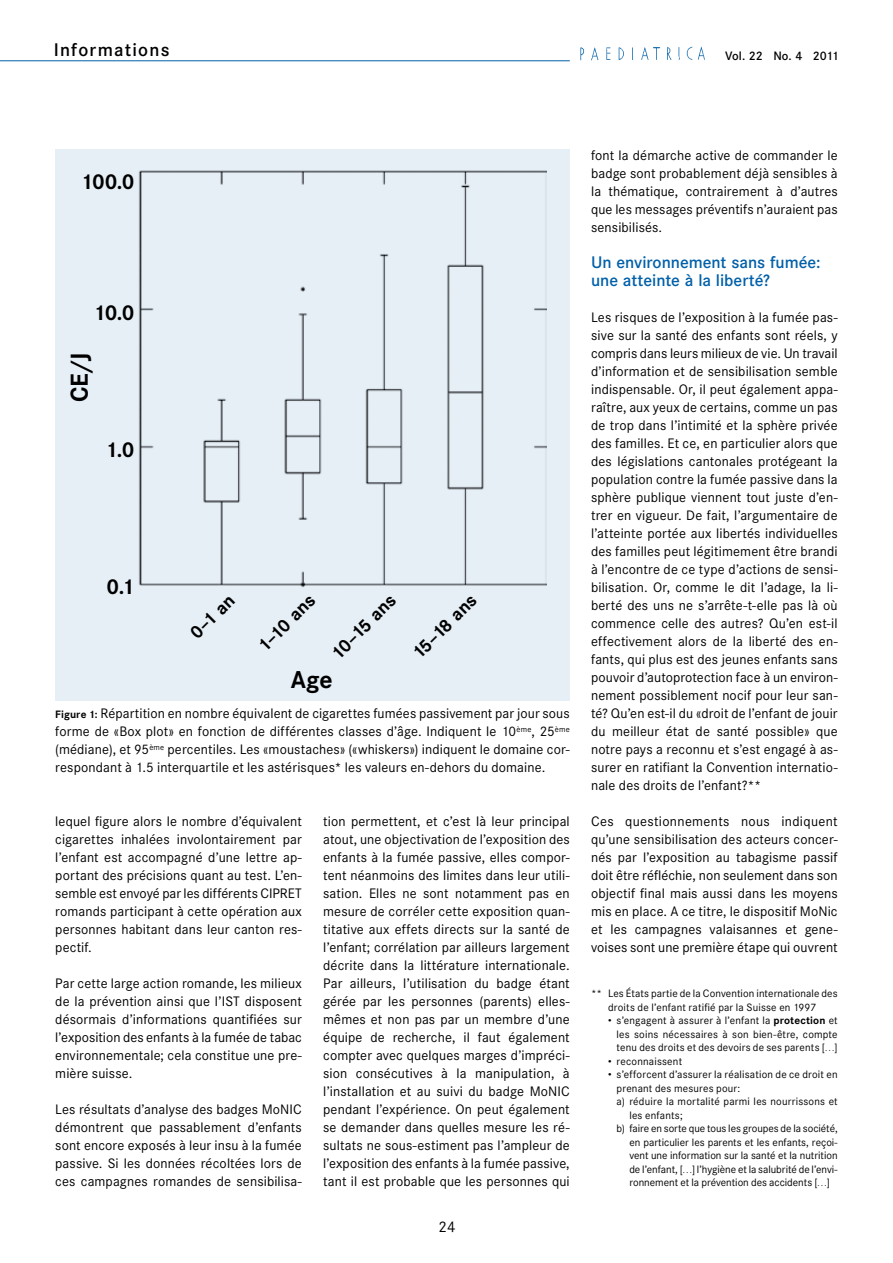
<style>
.page{position:relative;width:893px;height:1263px;background:#fff}
.page>*{position:absolute;margin:0;border:0;box-sizing:border-box;transform-origin:0 0}
.t1{font:700 24px "Corporate SBQ";color:#000}
.t2{font:700 21px "Corporate SBQ";color:#000}
.t3{font:700 18px "Corporate SBQ";color:#000}
.t4{font:500 18px "Corporate SBQ";letter-spacing:.07em;color:#000}
.t5{font:500 16.5px/18px "Corporate SBQ";letter-spacing:-.005em;color:#0060a9}
.t6{font:15px "Corporate SBQ";color:#000}
.t7{font:13.5px/18px "Corporate SBQ";letter-spacing:.01em;color:#000;text-align:justify}
.t8{font:500 12px "Corporate SBQ";letter-spacing:-.015em;color:#000}
.t9{font:10.5px/13.5px "Corporate SBQ";letter-spacing:.01em;color:#000;text-align:center}
.s1{font-weight:700;font-size:10.5px}
.s2{font-weight:700}
</style>
<div class="page">
<hr style="left:0;top:60px;width:570px;height:1px;background:#0060a9">
<img style="left:580px;top:47px;width:125px;height:14px">
<div style="left:55px;top:149px;width:515px;height:551px;background:#e6eff6"></div>
<img style="left:139px;top:170px;width:408px;height:417px">
<h3 class="t4" style="left:54px;top:38px;width:117px">Informations</h3>
<p class="t8" style="left:725px;top:49px;width:115px">Vol. 22 No. 4 2011</p>
<h2 class="t2" style="left:81px;top:168px;width:55px">100.0</h2>
<h2 class="t2" style="left:93px;top:300px;width:43px">10.0</h2>
<h1 class="t1" style="left:65px;top:402px;width:51px;rotate:-90deg">CE/J</h1>
<h2 class="t2" style="left:105px;top:437px;width:31px">1.0</h2>
<h2 class="t2" style="left:107px;top:574px;width:29px">0.1</h2>
<h3 class="t3" style="left:185px;top:628px;width:56px;rotate:-45deg">0–1 an</h3>
<h3 class="t3" style="left:253px;top:641px;width:74px;rotate:-45deg">1–10 ans</h3>
<h3 class="t3" style="left:326px;top:648px;width:85px;rotate:-45deg">10–15 ans</h3>
<h3 class="t3" style="left:407px;top:648px;width:85px;rotate:-45deg">15–18 ans</h3>
<h1 class="t1" style="left:291px;top:665px;width:43px">Age</h1>
<p class="t7" style="left:55px;top:705px;width:516px"><span class="s1">Figure 1:</span> Répartition en nombre équivalent de cigarettes fumées passivement par jour sous forme de «Box plot» en fonction de différentes classes d’âge. Indiquent le 10<sup>ème</sup>, 25<sup>ème </sup>(médiane), et 95<sup>ème</sup> percentiles. Les «moustaches» («whiskers») indiquent le domaine cor&shy;respondant à 1.5 interquartile et les astérisques* les valeurs en-dehors du domaine.</p>
<p class="t7" style="left:55px;top:813px;width:248px">lequel figure alors le nombre d’équivalent cigarettes inhalées involontairement par l’enfant est accompagné d’une lettre ap&shy;portant des précisions quant au test. L’en&shy;semble est envoyé par les différents CIPRET romands participant à cette opération aux personnes habitant dans leur canton res&shy;pectif.</p>
<p class="t7" style="left:55px;top:975px;width:248px">Par cette large action romande, les milieux de la prévention ainsi que l’IST disposent désormais d’informations quantifiées sur l’exposition des enfants à la fumée de tabac environnementale; cela constitue une pre&shy;mière suisse.</p>
<p class="t7" style="left:55px;top:1101px;width:248px">Les résultats d’analyse des badges MoNIC démontrent que passablement d’enfants sont encore exposés à leur insu à la fumée passive. Si les données récoltées lors de ces campagnes romandes de sensibilisa-</p>
<p class="t7" style="left:323px;top:813px;width:248px">tion permettent, et c’est là leur principal atout, une objectivation de l’exposition des enfants à la fumée passive, elles compor&shy;tent néanmoins des limites dans leur utili&shy;sation. Elles ne sont notamment pas en mesure de corréler cette exposition quan&shy;titative aux effets directs sur la santé de l’enfant; corrélation par ailleurs largement décrite dans la littérature internationale.<br>Par ailleurs, l’utilisation du badge étant gérée par les personnes (parents) elles&shy;mêmes et non pas par un membre d’une équipe de recherche, il faut également compter avec quelques marges d’impréci&shy;sion consécutives à la manipulation, à l’installation et au suivi du badge MoNIC pendant l’expérience. On peut également se demander dans quelles mesure les ré&shy;sultats ne sous-estiment pas l’ampleur de l’exposition des enfants à la fumée passive, tant il est probable que les personnes qui</p>
<p class="t6" style="left:438px;top:1218px;width:19px">24</p>
<p class="t7" style="left:591px;top:147px;width:248px">font la démarche active de commander le badge sont probablement déjà sensibles à la thématique, contrairement à d’autres que les messages préventifs n’auraient pas sensibilisés.</p>
<p class="t5" style="left:591px;top:254px;width:231px">Un environnement sans fumée: une atteinte à la liberté?</p>
<p class="t7" style="left:591px;top:309px;width:248px">Les risques de l’exposition à la fumée pas&shy;sive sur la santé des enfants sont réels, y compris dans leurs milieux de vie. Un travail d’information et de sensibilisation semble indispensable. Or, il peut également appa&shy;raître, aux yeux de certains, comme un pas de trop dans l’intimité et la sphère privée des familles. Et ce, en particulier alors que des législations cantonales protégeant la population contre la fumée passive dans la sphère publique viennent tout juste d’en&shy;trer en vigueur. De fait, l’argumentaire de l’atteinte portée aux libertés individuelles des familles peut légitimement être brandi à l’encontre de ce type d’actions de sensi&shy;bilisation. Or, comme le dit l’adage, la li&shy;berté des uns ne s’arrête-t-elle pas là où commence celle des autres? Qu’en est-il effectivement alors de la liberté des en&shy;fants, qui plus est des jeunes enfants sans pouvoir d’autoprotection face à un environ&shy;nement possiblement nocif pour leur san&shy;té? Qu’en est-il du «droit de l’enfant de jouir du meilleur état de santé possible» que notre pays a reconnu et s’est engagé à as&shy;surer en ratifiant la Convention internatio&shy;nale des droits de l’enfant?**</p>
<p class="t7" style="left:591px;top:813px;width:248px">Ces questionnements nous indiquent qu’une sensibilisation des acteurs concer&shy;nés par l’exposition au tabagisme passif doit être réfléchie, non seulement dans son objectif final mais aussi dans les moyens mis en place. A ce titre, le dispositif MoNic et les campagnes valaisannes et gene&shy;voises sont une première étape qui ouvrent</p>
<p class="t9" style="left:591px;top:987px;width:248px">** Les États partie de la Convention internationale des droits de l’enfant ratifié par la Suisse en 1997</p>
<p class="t9" style="left:617px;top:1014px;width:223px;text-align:justify;text-indent:-9px">• s’engagent à assurer à l’enfant la <span class="s2">protection</span> et les soins nécessaires à son bien-être, compte tenu des droits et des devoirs de ses parents […]</p>
<p class="t9" style="left:608px;top:1055px;width:76px">• reconnaissent</p>
<p class="t9" style="left:608px;top:1068px;width:231px">• s’efforcent d’assurer la réalisation de ce droit en</p>
<p class="t9" style="left:617px;top:1082px;width:125px">prenant des mesures pour:</p>
<p class="t9" style="left:617px;top:1095px;width:223px">a) réduire la mortalité parmi les nourrissons et</p>
<p class="t9" style="left:629px;top:1109px;width:55px">les enfants;</p>
<p class="t9" style="left:617px;top:1122px;width:223px">b) faire en sorte que tous les groupes de la société,</p>
<p class="t9" style="left:629px;top:1136px;width:210px">en particulier les parents et les enfants, reçoi-</p>
<p class="t9" style="left:629px;top:1149px;width:210px">vent une information sur la santé et la nutrition</p>
<p class="t9" style="left:629px;top:1163px;width:210px">de l’enfant, […] l’hygiène et la salubrité de l’envi-</p>
<p class="t9" style="left:629px;top:1176px;width:202px">ronnement et la prévention des accidents […]</p>
</div>
